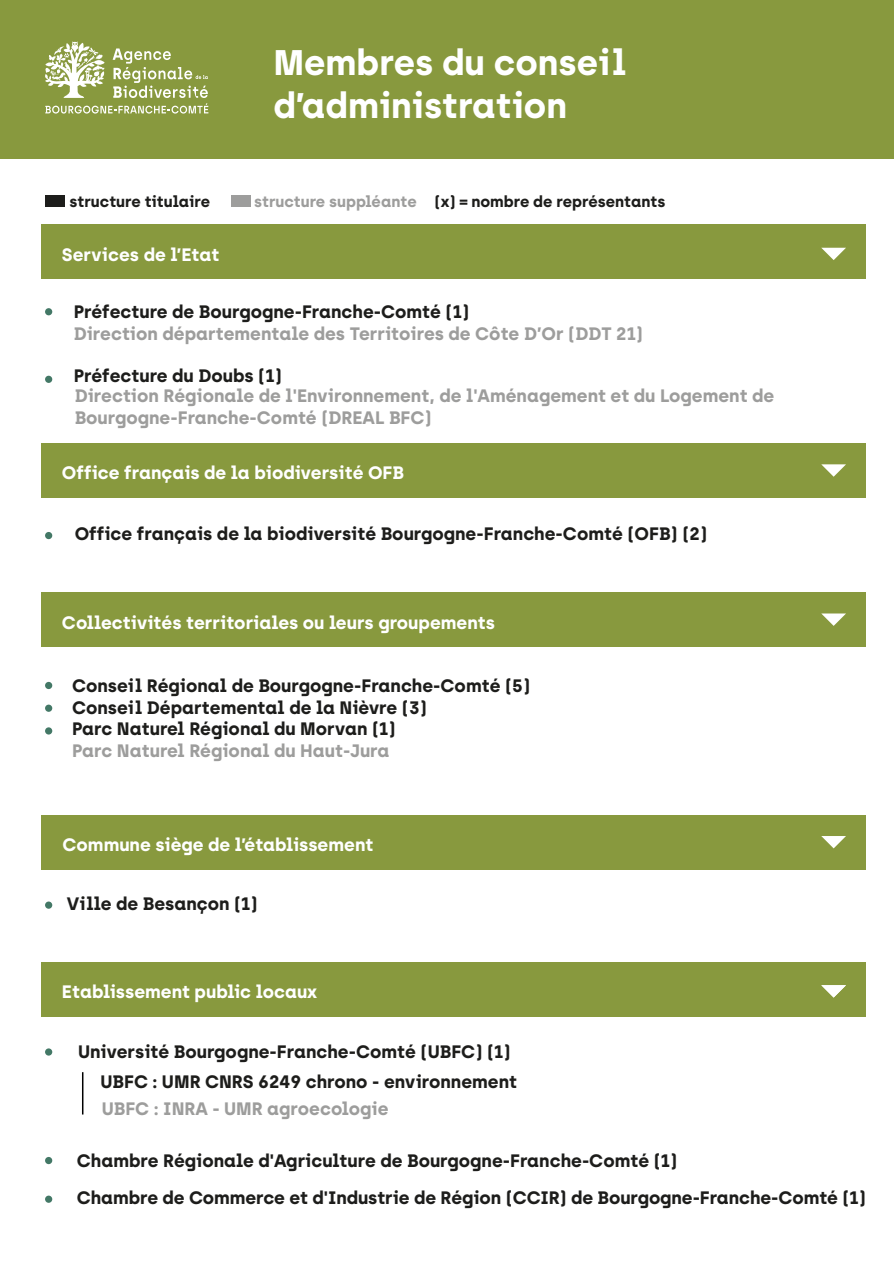
<style>
.page{position:relative;width:894px;height:1264px;background:#fff}
.page>*{position:absolute;margin:0;border:0;box-sizing:border-box;transform-origin:0 0}
.t1{font:700 35.55px/42.8px "Archia";color:#fff}
.t2{font:700 18px/21.6px "Archia";color:#1d1d1b}
.t3{font:700 18px/21.6px "Archia";color:#9d9d9c}
.t4{font:700 18px "Archia";color:#fff}
.t5{font:700 15.6px "Archia";color:#1d1d1b}
.s1{color:#9d9d9c}
</style>
<div class="page">
<div style="left:0;top:0;width:893px;height:159px;background:#88993e"></div>
<div style="left:41px;top:961px;width:824px;height:55px;background:#88993e"></div>
<div style="left:45px;top:1048px;width:7px;height:7px;background:#437866;border-radius:50%"></div>
<div style="left:45px;top:901px;width:7px;height:7px;background:#437866;border-radius:50%"></div>
<div style="left:45px;top:308px;width:7px;height:7px;background:#437866;border-radius:50%"></div>
<div style="left:45px;top:375px;width:7px;height:8px;background:#437866;border-radius:50%"></div>
<div style="left:45px;top:532px;width:7px;height:7px;background:#437866;border-radius:50%"></div>
<div style="left:45px;top:681px;width:7px;height:8px;background:#437866;border-radius:50%"></div>
<div style="left:45px;top:704px;width:7px;height:7px;background:#437866;border-radius:50%"></div>
<div style="left:45px;top:727px;width:7px;height:7px;background:#437866;border-radius:50%"></div>
<div style="left:45px;top:1156px;width:7px;height:7px;background:#437866;border-radius:50%"></div>
<div style="left:45px;top:1195px;width:7px;height:7px;background:#437866;border-radius:50%"></div>
<div style="left:41px;top:224px;width:824px;height:55px;background:#88993e"></div>
<div style="left:41px;top:443px;width:824px;height:55px;background:#88993e"></div>
<svg style="left:821px;top:248px;width:24px;height:12px"></svg>
<svg style="left:821px;top:464px;width:24px;height:12px"></svg>
<div style="left:41px;top:592px;width:824px;height:55px;background:#88993e"></div>
<svg style="left:821px;top:613px;width:24px;height:13px"></svg>
<div style="left:41px;top:814px;width:824px;height:55px;background:#88993e"></div>
<svg style="left:821px;top:836px;width:24px;height:12px"></svg>
<hr style="left:82px;top:1072px;width:1px;height:42px;background:#000">
<div style="left:45px;top:195px;width:20px;height:12px;background:#1d1d1b"></div>
<div style="left:231px;top:194px;width:20px;height:12px;background:#9d9d9c"></div>
<svg style="left:821px;top:985px;width:24px;height:12px"></svg>
<svg style="left:45px;top:41px;width:163px;height:73px"></svg>
<h1 class="t1" style="left:273px;top:40px;width:354px">Membres du conseil d’administration</h1>
<p class="t5" style="left:69px;top:192px;width:142px">structure titulaire</p>
<p class="t5" style="left:254px;top:192px;width:412px"><span class="s1">structure suppléante</span> (x) = nombre de représentants</p>
<p class="t4" style="left:62px;top:243px;width:159px">Services de l’Etat</p>
<p class="t2" style="left:74px;top:300px;width:397px">Préfecture de Bourgogne-Franche-Comté (1)</p>
<p class="t3" style="left:74px;top:323px;width:570px">Direction départementale des Territoires de Côte D’Or (DDT 21)</p>
<p class="t2" style="left:74px;top:365px;width:210px">Préfecture du Doubs (1)</p>
<p class="t3" style="left:75px;top:384px;width:701px">Direction Régionale de l'Environnement, de l'Aménagement et du Logement de<br>Bourgogne-Franche-Comté (DREAL BFC)</p>
<p class="t4" style="left:62px;top:462px;width:343px">Office français de la biodiversité OFB</p>
<p class="t2" style="left:75px;top:522px;width:634px">Office français de la biodiversité Bourgogne-Franche-Comté (OFB) (2)</p>
<p class="t4" style="left:62px;top:611px;width:434px">Collectivités territoriales ou leurs groupements</p>
<p class="t2" style="left:72px;top:674px;width:459px">Conseil Régional de Bourgogne-Franche-Comté (5)<br>Conseil Départemental de la Nièvre (3)<br>Parc Naturel Régional du Morvan (1)</p>
<p class="t3" style="left:72px;top:739px;width:319px">Parc Naturel Régional du Haut-Jura</p>
<p class="t4" style="left:63px;top:833px;width:312px">Commune siège de l’établissement</p>
<p class="t2" style="left:67px;top:892px;width:192px">Ville de Besançon (1)</p>
<p class="t4" style="left:62px;top:980px;width:257px">Etablissement public locaux</p>
<p class="t2" style="left:78px;top:1039px;width:434px">Université Bourgogne-Franche-Comté (UBFC) (1)</p>
<p class="t3" style="left:102px;top:1096px;width:288px">UBFC : INRA - UMR agroecologie</p>
<p class="t2" style="left:100px;top:1070px;width:418px">UBFC : UMR CNRS 6249 chrono - environnement</p>
<p class="t2" style="left:77px;top:1141px;width:790px;line-height:36.6px">Chambre Régionale d'Agriculture de Bourgogne-Franche-Comté (1)<br>Chambre de Commerce et d'Industrie de Région (CCIR) de Bourgogne-Franche-Comté (1)</p>
</div>
